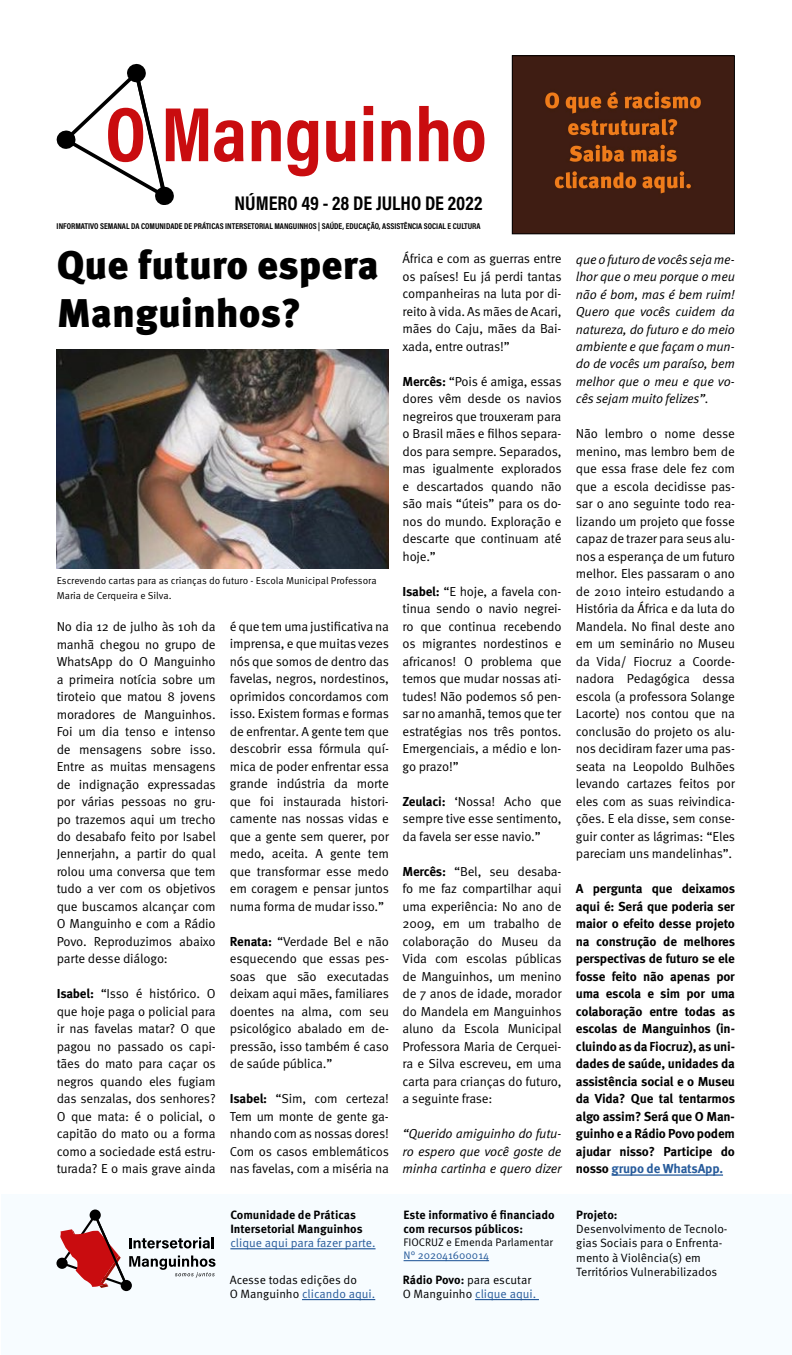
<style>
.page{position:relative;width:792px;height:1355px;background:#fff}
.page>*{position:absolute;margin:0;border:0;box-sizing:border-box;transform-origin:0 0}
.t1{font:900 40px/48px "Meta Pro";color:#000}
.t2{font:700 20px "Acumin Pro Cond";color:#000}
.t3{font:13px/17.5px "Meta Pro Norm";letter-spacing:-.015em;color:#000;text-align:justify}
.t4{font:700 13px/17.5px "Meta Pro";letter-spacing:-.015em;color:#000;text-align:justify}
.t5{font:13px/17.5px "Meta Pro Norm Ita";letter-spacing:-.015em;color:#000;text-align:justify}
.t6{font:12px/14.4px "Meta Pro Norm";color:#000}
.t7{font:700 12px/14.4px "Meta Pro";color:#000}
.t8{font:12px "Meta Pro Norm";color:#275b9b}
.t9{font:11px "Meta Pro Norm";color:#000}
.t10{font:11px "Meta Pro Norm";color:#275b9b}
.t11{font:10px/14.4px "Meta Pro Norm";letter-spacing:-.005em;color:#000}
.t12{font:700 8.5px "Acumin Pro Cond";color:#000}
.s1{font-family:"Meta Pro";font-weight:700}
.s2{color:#275b9b}
</style>
<div class="page">
<div style="left:1px;top:1194px;width:791px;height:161px;background:#f7fcff"></div>
<svg style="left:90px;top:1209px;width:11px;height:12px"></svg>
<div style="left:121px;top:1280px;width:11px;height:11px;background:#000;border-radius:50%"></div>
<svg style="left:56px;top:1258px;width:12px;height:11px"></svg>
<svg style="left:60px;top:1213px;width:156px;height:75px"></svg>
<hr style="left:230px;top:1248px;width:146px;height:1px;background:#275b9b">
<hr style="left:404px;top:1260px;width:85px;height:1px;background:#275b9b">
<svg style="left:214px;top:120px;width:29px;height:42px"></svg>
<svg style="left:252px;top:120px;width:29px;height:41px"></svg>
<svg style="left:287px;top:120px;width:31px;height:56px"></svg>
<svg style="left:364px;top:106px;width:9px;height:55px"></svg>
<svg style="left:382px;top:120px;width:29px;height:41px"></svg>
<svg style="left:326px;top:121px;width:29px;height:41px"></svg>
<svg style="left:57px;top:63px;width:151px;height:142px"></svg>
<svg style="left:419px;top:106px;width:65px;height:56px"></svg>
<hr style="left:612px;top:1174px;width:111px;height:2px;background:#275b9b">
<hr style="left:302px;top:1299px;width:73px;height:1px;background:#275b9b">
<hr style="left:475px;top:1299px;width:64px;height:1px;background:#275b9b">
<img style="left:57px;top:349px;width:332px;height:220px">
<img style="left:514px;top:57px;width:219px;height:175px">
<div style="left:512px;top:55px;width:223px;height:179px;border:1px solid #000"></div>
<h2 class="t2" style="left:235px;top:190px;width:249px">NÚMERO 49 - 28 DE JULHO DE 2022</h2>
<p class="t12" style="left:57px;top:221px;width:425px">INFORMATIVO SEMANAL DA COMUNIDADE DE PRÁTICAS INTERSETORIAL MANGUINHOS | SAÚDE, EDUCAÇÃO, ASSISTÊNCIA SOCIAL E CULTURA</p>
<h1 class="t1" style="left:57px;top:239px;width:324px">Que futuro espera<br>Manguinhos?</h1>
<p class="t11" style="left:57px;top:573px;width:321px">Escrevendo cartas para as crianças do futuro - Escola Municipal Professora<br>Maria de Cerqueira e Silva.</p>
<p class="t3" style="left:57px;top:617px;width:161px">No dia 12 de julho às 10h da manhã chegou no grupo de WhatsApp do O Manguinho a primeira notícia sobre um tiroteio que matou 8 jovens moradores de Manguinhos.<br>Foi um dia tenso e intenso de mensagens sobre isso.<br>Entre as muitas mensagens de indignação expressadas por várias pessoas no gru&shy;po trazemos aqui um trecho do desabafo feito por Isabel Jennerjahn, a partir do qual rolou uma conversa que tem tudo a ver com os objetivos que buscamos alcançar com O Manguinho e com a Rádio Povo. Reproduzimos abaixo parte desse diálogo:</p>
<p class="t3" style="left:57px;top:984px;width:161px"><span class="s1">Isabel:</span> “Isso é histórico. O que hoje paga o policial para ir nas favelas matar? O que pagou no passado os capi&shy;tães do mato para caçar os negros quando eles fugiam das senzalas, dos senhores?<br>O que mata: é o policial, o capitão do mato ou a forma como a sociedade está estru&shy;turada? E o mais grave ainda</p>
<p class="t3" style="left:230px;top:617px;width:161px">é que tem uma justificativa na imprensa, e que muitas vezes nós que somos de dentro das favelas, negros, nordestinos, oprimidos concordamos com isso. Existem formas e formas de enfrentar. A gente tem que descobrir essa fórmula quí&shy;mica de poder enfrentar essa grande indústria da morte que foi instaurada histori&shy;camente nas nossas vidas e que a gente sem querer, por medo, aceita. A gente tem que transformar esse medo em coragem e pensar juntos numa forma de mudar isso.”</p>
<p class="t3" style="left:230px;top:932px;width:161px"><span class="s1">Renata:</span> “Verdade Bel e não esquecendo que essas pes&shy;soas que são executadas deixam aqui mães, familiares doentes na alma, com seu psicológico abalado em de&shy;pressão, isso também é caso de saúde pública.”</p>
<p class="t3" style="left:230px;top:1089px;width:161px"><span class="s1">Isabel:</span> “Sim, com certeza!<br>Tem um monte de gente ga&shy;nhando com as nossas dores!<br>Com os casos emblemáticos nas favelas, com a miséria na</p>
<p class="t7" style="left:230px;top:1206px;width:134px">Comunidade de Práticas<br>Intersetorial Manguinhos</p>
<p class="t8" style="left:230px;top:1234px;width:147px">clique aqui para fazer parte.</p>
<p class="t3" style="left:403px;top:249px;width:161px">África e com as guerras entre os países! Eu já perdi tantas companheiras na luta por di&shy;reito à vida. As mães de Acari, mães do Caju, mães da Bai&shy;xada, entre outras!”</p>
<p class="t3" style="left:403px;top:372px;width:161px"><span class="s1">Mercês:</span> “Pois é amiga, essas dores vêm desde os navios negreiros que trouxeram para o Brasil mães e filhos separa&shy;dos para sempre. Separados, mas igualmente explorados e descartados quando não são mais “úteis” para os do&shy;nos do mundo. Exploração e descarte que continuam até hoje.”</p>
<p class="t3" style="left:403px;top:582px;width:161px"><span class="s1">Isabel:</span> “E hoje, a favela con&shy;tinua sendo o navio negrei&shy;ro que continua recebendo os migrantes nordestinos e africanos! O problema que temos que mudar nossas ati&shy;tudes! Não podemos só pen&shy;sar no amanhã, temos que ter estratégias nos três pontos.<br>Emergenciais, a médio e lon&shy;go prazo!”</p>
<p class="t3" style="left:403px;top:792px;width:161px"><span class="s1">Zeulaci:</span> ‘Nossa! Acho que sempre tive esse sentimento, da favela ser esse navio.”</p>
<p class="t3" style="left:403px;top:862px;width:161px"><span class="s1">Mercês:</span> “Bel, seu desaba&shy;fo me faz compartilhar aqui uma experiência: No ano de 2009, em um trabalho de colaboração do Museu da Vida com escolas públicas de Manguinhos, um menino de 7 anos de idade, morador do Mandela em Manguinhos aluno da Escola Municipal Professora Maria de Cerquei&shy;ra e Silva escreveu, em uma carta para crianças do futuro, a seguinte frase:</p>
<p class="t5" style="left:403px;top:1124px;width:161px">“Querido amiguinho do futu&shy;ro espero que você goste de minha cartinha e quero dizer</p>
<p class="t7" style="left:404px;top:1206px;width:152px">Este informativo é financiado com recursos públicos:</p>
<p class="t9" style="left:404px;top:1234px;width:151px">FIOCRUZ e Emenda Parlamentar</p>
<p class="t10" style="left:404px;top:1247px;width:87px">N° 202041600014</p>
<p class="t6" style="left:230px;top:1272px;width:147px">Acesse todas edições do<br>O Manguinho <span class="s2">clicando aqui.</span></p>
<p class="t6" style="left:403px;top:1272px;width:135px"><span class="s1">Rádio Povo:</span> para escutar<br>O Manguinho <span class="s2">clique aqui.</span></p>
<p class="t5" style="left:576px;top:249px;width:161px">que o futuro de vocês seja me&shy;lhor que o meu porque o meu não é bom, mas é bem ruim!<br>Quero que vocês cuidem da natureza, do futuro e do meio ambiente e que façam o mun&shy;do de vocês um paraíso, bem melhor que o meu e que vo&shy;cês sejam muito felizes”.</p>
<p class="t3" style="left:576px;top:424px;width:161px">Não lembro o nome desse menino, mas lembro bem de que essa frase dele fez com que a escola decidisse pas&shy;sar o ano seguinte todo rea&shy;lizando um projeto que fosse capaz de trazer para seus alu&shy;nos a esperança de um futuro melhor. Eles passaram o ano de 2010 inteiro estudando a História da África e da luta do Mandela. No final deste ano em um seminário no Museu da Vida/ Fiocruz a Coorde&shy;nadora Pedagógica dessa escola (a professora Solange Lacorte) nos contou que na conclusão do projeto os alu&shy;nos decidiram fazer uma pas&shy;seata na Leopoldo Bulhões levando cartazes feitos por eles com as suas reivindica&shy;ções. E ela disse, sem conse&shy;guir conter as lágrimas: “Eles pareciam uns mandelinhas”.</p>
<p class="t4" style="left:576px;top:879px;width:161px">A pergunta que deixamos aqui é: Será que poderia ser maior o efeito desse projeto na construção de melhores perspectivas de futuro se ele fosse feito não apenas por uma escola e sim por uma colaboração entre todas as escolas de Manguinhos (in&shy;cluindo as da Fiocruz), as uni&shy;dades de saúde, unidades da assistência social e o Museu da Vida? Que tal tentarmos algo assim? Será que O Man&shy;guinho e a Rádio Povo podem ajudar nisso? Participe do nosso <span class="s2">grupo de WhatsApp.</span></p>
<p class="t7" style="left:576px;top:1206px;width:43px">Projeto:</p>
<p class="t6" style="left:576px;top:1221px;width:153px">Desenvolvimento de Tecnolo&shy;gias Sociais para o Enfrenta&shy;mento à Violência(s) em<br>Territórios Vulnerabilizados</p>
</div>
